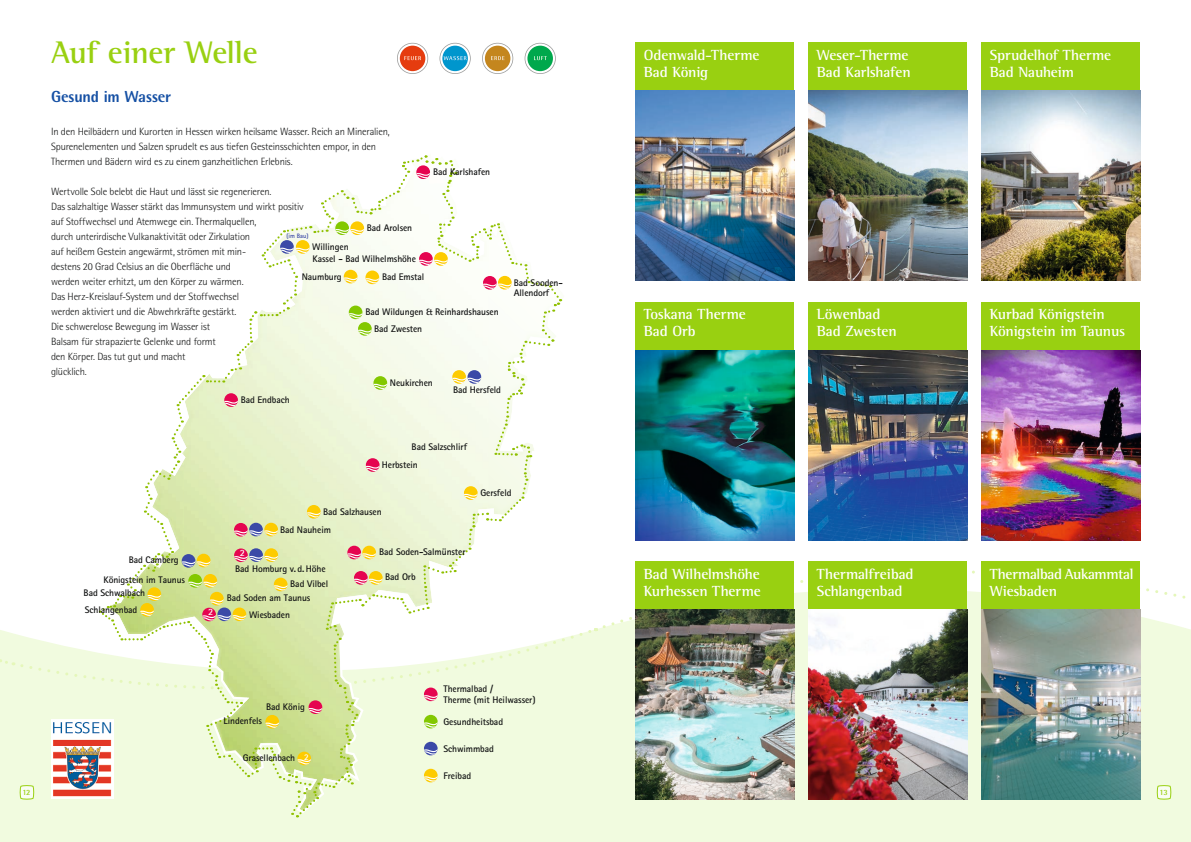
<style>
.page{position:relative;width:1191px;height:842px;background:#fff}
.page>*{position:absolute;margin:0;border:0;box-sizing:border-box;transform-origin:0 0}
.t1{font:700 32px "Rotis Semi Serif Std";letter-spacing:-.015em;color:#99d011}
.t2{font:800 16px "Rotis Semi Sans";letter-spacing:-.01em;color:#1550a4}
.t3{font:700 15px/17px "Rotis Semi Serif Std";letter-spacing:-.01em;color:#fff}
.t4{font:300 10.5px/15px "Rotis Semi Sans";letter-spacing:-.015em;color:#131414}
.t5{font:700 9.6px/11.3px "Rotis Sans Serif Std";letter-spacing:-.01em;color:#131414}
.t6{font:700 9.6px "Rotis Sans Serif Std";color:#fff}
.t7{font:700 8.7px "Rotis Sans Serif Std";color:#fff}
.t8{font:700 8px "Rotis Semi Sans";color:#99d011}
.t9{font:700 6.4px "Rotis Sans Serif Std";color:#3b49a7}
</style>
<div class="page">
<div style="left:0;top:819px;width:1191px;height:23px;background:#f1fbdf"></div>
<div style="left:635px;top:43px;width:159px;height:48px;background:#99d011"></div>
<div style="left:808px;top:43px;width:159px;height:48px;background:#99d011"></div>
<div style="left:981px;top:43px;width:159px;height:48px;background:#99d011"></div>
<img style="left:635px;top:91px;width:159px;height:63px">
<img style="left:808px;top:91px;width:159px;height:63px">
<img style="left:981px;top:91px;width:159px;height:63px">
<img style="left:0;top:154px;width:1191px;height:665px">
<svg style="left:397px;top:43px;width:31px;height:31px"></svg>
<svg style="left:439px;top:43px;width:32px;height:31px"></svg>
<svg style="left:482px;top:43px;width:31px;height:31px"></svg>
<svg style="left:524px;top:43px;width:32px;height:31px"></svg>
<h1 class="t1" style="left:51px;top:33px;width:208px">Auf einer Welle</h1>
<h3 class="t3" style="left:644px;top:46px;width:117px">Odenwald-Therme<br>Bad König</h3>
<h3 class="t3" style="left:816px;top:46px;width:95px">Weser-Therme<br>Bad Karlshafen</h3>
<h2 class="t2" style="left:51px;top:86px;width:121px">Gesund im Wasser</h2>
<p class="t4" style="left:51px;top:124px;width:340px">In den Heilbädern und Kurorten in Hessen wirken heilsame Wasser. Reich an Mineralien,<br>Spurenelementen und Salzen sprudelt es aus tiefen Gesteinsschichten empor, in den<br>Thermen und Bädern wird es zu einem ganzheitlichen Erlebnis.</p>
<p class="t4" style="left:51px;top:184px;width:254px">Wertvolle Sole belebt die Haut und lässt sie regenerieren.<br>Das salzhaltige Wasser stärkt das Immunsystem und wirkt positiv auf Stoffwechsel und Atemwege ein. Thermalquellen,<br>durch unterirdische Vulkanaktivität oder Zirkulation<br>auf heißem Gestein angewärmt, strömen mit min-<br>destens 20 Grad Celsius an die Oberfläche und<br>werden weiter erhitzt, um den Körper zu wärmen.<br>Das Herz-Kreislauf-System und der Stoffwechsel<br>werden aktiviert und die Abwehrkräfte gestärkt.<br>Die schwerelose Bewegung im Wasser ist<br>Balsam für strapazierte Gelenke und formt<br>den Körper. Das tut gut und macht<br>glücklich.</p>
<p class="t5" style="left:433px;top:166px;width:58px">Bad Karlshafen</p>
<p class="t5" style="left:367px;top:222px;width:47px">Bad Arolsen</p>
<p class="t9" style="left:286px;top:232px;width:23px">(im Bau)</p>
<p class="t5" style="left:312px;top:241px;width:38px">Willingen</p>
<p class="t5" style="left:382px;top:249px;width:44px;line-height:18px;text-indent:-69px">Kassel - Bad Wilhelmshöhe<br>Bad Emstal</p>
<p class="t5" style="left:302px;top:270px;width:41px">Naumburg</p>
<p class="t5" style="left:365px;top:306px;width:135px">Bad Wildungen &amp; Reinhardshausen</p>
<p class="t5" style="left:374px;top:323px;width:49px">Bad Zwesten</p>
<p class="t5" style="left:241px;top:394px;width:50px">Bad Endbach</p>
<p class="t5" style="left:390px;top:376px;width:44px">Neukirchen</p>
<p class="t5" style="left:453px;top:384px;width:50px">Bad Hersfeld</p>
<p class="t5" style="left:514px;top:278px;width:51px;line-height:9.6px">Bad Sooden-<br>Allendorf</p>
<p class="t5" style="left:411px;top:441px;width:57px">Bad Salzschlirf</p>
<p class="t5" style="left:382px;top:459px;width:37px">Herbstein</p>
<p class="t5" style="left:480px;top:487px;width:33px">Gersfeld</p>
<p class="t5" style="left:323px;top:505px;width:60px">Bad Salzhausen</p>
<p class="t5" style="left:280px;top:524px;width:52px">Bad Nauheim</p>
<p class="t5" style="left:129px;top:554px;width:51px">Bad Camberg</p>
<p class="t5" style="left:103px;top:574px;width:83px">Königstein im Taunus</p>
<p class="t6" style="left:240px;top:547px;width:7px">2</p>
<p class="t5" style="left:235px;top:562px;width:92px">Bad Homburg v. d.Höhe</p>
<p class="t5" style="left:290px;top:578px;width:39px">Bad Vilbel</p>
<p class="t5" style="left:379px;top:546px;width:88px">Bad Soden-Salmünster</p>
<p class="t5" style="left:385px;top:571px;width:32px">Bad Orb</p>
<p class="t5" style="left:84px;top:587px;width:63px">Bad Schwalbach</p>
<p class="t5" style="left:227px;top:592px;width:85px">Bad Soden am Taunus</p>
<p class="t5" style="left:85px;top:604px;width:54px">Schlangenbad</p>
<p class="t6" style="left:208px;top:606px;width:7px">2</p>
<p class="t5" style="left:249px;top:609px;width:42px">Wiesbaden</p>
<p class="t5" style="left:266px;top:701px;width:40px">Bad König</p>
<p class="t5" style="left:224px;top:715px;width:40px">Lindenfels</p>
<p class="t5" style="left:243px;top:752px;width:54px">Grasellenbach</p>
<p class="t7" style="left:304px;top:751px;width:6px">2</p>
<p class="t5" style="left:443px;top:683px;width:94px">Thermalbad /<br>Therme (mit Heilwasser)</p>
<p class="t5" style="left:443px;top:716px;width:61px">Gesundheitsbad</p>
<p class="t5" style="left:443px;top:743px;width:52px">Schwimmbad</p>
<p class="t5" style="left:443px;top:770px;width:29px">Freibad</p>
<h3 class="t3" style="left:643px;top:305px;width:104px">Toskana Therme<br>Bad Orb</h3>
<h3 class="t3" style="left:816px;top:305px;width:82px">Löwenbad<br>Bad Zwesten</h3>
<h3 class="t3" style="left:644px;top:565px;width:118px">Bad Wilhelmshöhe<br>Kurhessen Therme</h3>
<h3 class="t3" style="left:816px;top:565px;width:98px">Thermalfreibad<br>Schlangenbad</h3>
<h3 class="t3" style="left:989px;top:46px;width:123px">Sprudelhof Therme<br>Bad Nauheim</h3>
<h3 class="t3" style="left:989px;top:305px;width:137px">Kurbad Königstein<br>Königstein im Taunus</h3>
<h3 class="t3" style="left:989px;top:565px;width:145px">Thermalbad Aukammtal<br>Wiesbaden</h3>
<p class="t8" style="left:22px;top:787px;width:10px">12</p>
<p class="t8" style="left:1159px;top:787px;width:10px">13</p>
</div>
